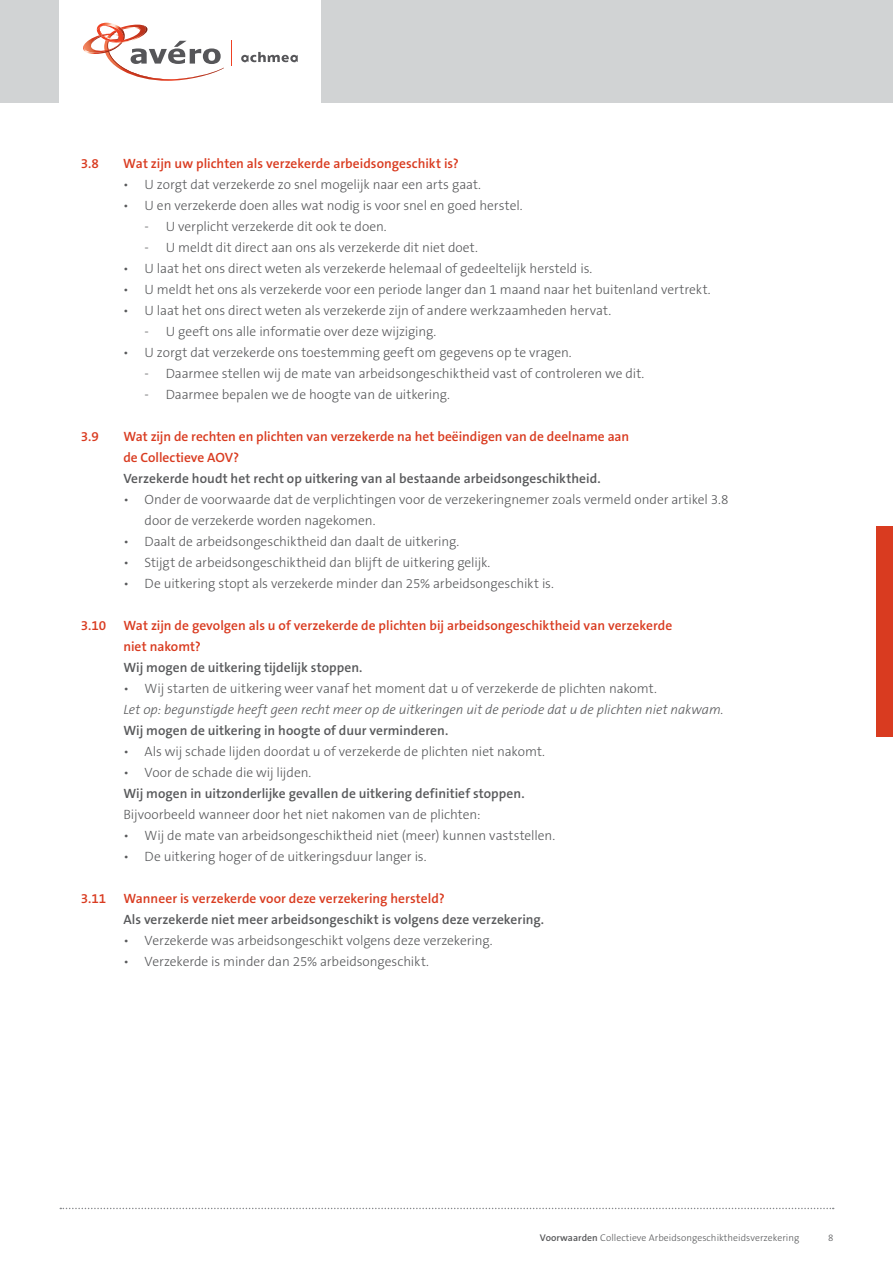
<style>
.page{position:relative;width:893px;height:1263px;background:#fff}
.page>*{position:absolute;margin:0;border:0;box-sizing:border-box;transform-origin:0 0}
.t1{font:300 13.5px/21px "The Sans B3";letter-spacing:-.005em;color:#58595b}
.t2{font:600 13.5px/21px "The Sans B6";color:#d93b20}
.t3{font:600 13.5px "The Sans B6";color:#58595b}
.t4{font:italic 300 13.5px "The Sans B3";color:#58595b}
.t5{font:300 9.75px "The Sans B3";letter-spacing:.005em;color:#58595b}
.s1{font-family:"The Sans B6";font-weight:600}
</style>
<div class="page">
<div style="left:0;top:0;width:893px;height:103px;background:#d1d3d4"></div>
<div style="left:60px;top:0;width:261px;height:103px;background:#fff"></div>
<svg style="left:241px;top:52px;width:57px;height:10px"></svg>
<svg style="left:83px;top:22px;width:141px;height:59px"></svg>
<svg style="left:231px;top:41px;width:1px;height:25px"></svg>
<svg style="left:60px;top:1208px;width:774px;height:1px"></svg>
<div style="left:876px;top:526px;width:17px;height:211px;background:#d93b20"></div>
<p class="t2" style="left:81px;top:154px;width:20px">3.8</p>
<p class="t2" style="left:123px;top:154px;width:337px">Wat zijn uw plichten als verzekerde arbeidsongeschikt is?</p>
<p class="t1" style="left:123px;top:175px;width:359px">• U zorgt dat verzekerde zo snel mogelijk naar een arts gaat.</p>
<p class="t1" style="left:123px;top:196px;width:401px">• U en verzekerde doen alles wat nodig is voor snel en goed herstel.</p>
<p class="t1" style="left:145px;top:217px;width:244px">- U verplicht verzekerde dit ook te doen.</p>
<p class="t1" style="left:145px;top:238px;width:335px">- U meldt dit direct aan ons als verzekerde dit niet doet.</p>
<p class="t1" style="left:123px;top:259px;width:470px">• U laat het ons direct weten als verzekerde helemaal of gedeeltelijk hersteld is.</p>
<p class="t1" style="left:123px;top:280px;width:589px">• U meldt het ons als verzekerde voor een periode langer dan 1 maand naar het buitenland vertrekt.</p>
<p class="t1" style="left:123px;top:301px;width:489px">• U laat het ons direct weten als verzekerde zijn of andere werkzaamheden hervat.</p>
<p class="t1" style="left:145px;top:322px;width:293px">- U geeft ons alle informatie over deze wijziging.</p>
<p class="t1" style="left:123px;top:343px;width:450px">• U zorgt dat verzekerde ons toestemming geeft om gegevens op te vragen.</p>
<p class="t1" style="left:145px;top:364px;width:501px">- Daarmee stellen wij de mate van arbeidsongeschiktheid vast of controleren we dit.</p>
<p class="t1" style="left:145px;top:385px;width:307px">- Daarmee bepalen we de hoogte van de uitkering.</p>
<p class="t2" style="left:81px;top:427px;width:20px">3.9</p>
<p class="t2" style="left:123px;top:427px;width:507px">Wat zijn de rechten en plichten van verzekerde na het beëindigen van de deelname aan de Collectieve AOV?</p>
<p class="t3" style="left:123px;top:471px;width:479px">Verzekerde houdt het recht op uitkering van al bestaande arbeidsongeschiktheid.</p>
<p class="t1" style="left:145px;top:490px;width:586px;text-indent:-21px">• Onder de voorwaarde dat de verplichtingen voor de verzekeringnemer zoals vermeld onder artikel 3.8 door de verzekerde worden nagekomen.</p>
<p class="t1" style="left:123px;top:532px;width:337px">• Daalt de arbeidsongeschiktheid dan daalt de uitkering.</p>
<p class="t1" style="left:123px;top:553px;width:369px">• Stijgt de arbeidsongeschiktheid dan blijft de uitkering gelijk.</p>
<p class="t1" style="left:123px;top:574px;width:432px">• De uitkering stopt als verzekerde minder dan 25% arbeidsongeschikt is.</p>
<p class="t2" style="left:81px;top:616px;width:27px">3.10</p>
<p class="t2" style="left:123px;top:616px;width:551px">Wat zijn de gevolgen als u of verzekerde de plichten bij arbeidsongeschiktheid van verzekerde niet nakomt?</p>
<p class="t3" style="left:123px;top:661px;width:241px">Wij mogen de uitkering tijdelijk stoppen.</p>
<p class="t1" style="left:123px;top:679px;width:535px">• Wij starten de uitkering weer vanaf het moment dat u of verzekerde de plichten nakomt.</p>
<p class="t4" style="left:123px;top:703px;width:602px">Let op: begunstigde heeft geen recht meer op de uitkeringen uit de periode dat u de plichten niet nakwam.</p>
<p class="t3" style="left:123px;top:724px;width:326px">Wij mogen de uitkering in hoogte of duur verminderen.</p>
<p class="t1" style="left:123px;top:742px;width:423px">• Als wij schade lijden doordat u of verzekerde de plichten niet nakomt.</p>
<p class="t1" style="left:123px;top:763px;width:189px">• Voor de schade die wij lijden.</p>
<p class="t3" style="left:123px;top:787px;width:403px">Wij mogen in uitzonderlijke gevallen de uitkering definitief stoppen.</p>
<p class="t1" style="left:123px;top:805px;width:359px">Bijvoorbeeld wanneer door het niet nakomen van de plichten:</p>
<p class="t1" style="left:123px;top:826px;width:433px">• Wij de mate van arbeidsongeschiktheid niet (meer) kunnen vaststellen.</p>
<p class="t1" style="left:123px;top:847px;width:305px">• De uitkering hoger of de uitkeringsduur langer is.</p>
<p class="t2" style="left:81px;top:889px;width:27px">3.11</p>
<p class="t2" style="left:123px;top:889px;width:323px">Wanneer is verzekerde voor deze verzekering hersteld?</p>
<p class="t3" style="left:123px;top:913px;width:422px">Als verzekerde niet meer arbeidsongeschikt is volgens deze verzekering.</p>
<p class="t1" style="left:123px;top:931px;width:371px">• Verzekerde was arbeidsongeschikt volgens deze verzekering.</p>
<p class="t1" style="left:123px;top:952px;width:307px">• Verzekerde is minder dan 25% arbeidsongeschikt.</p>
<p class="t5" style="left:540px;top:1233px;width:261px"><span class="s1">Voorwaarden</span> Collectieve Arbeidsongeschiktheidsverzekering</p>
<p class="t5" style="left:828px;top:1233px;width:7px">8</p>
</div>
